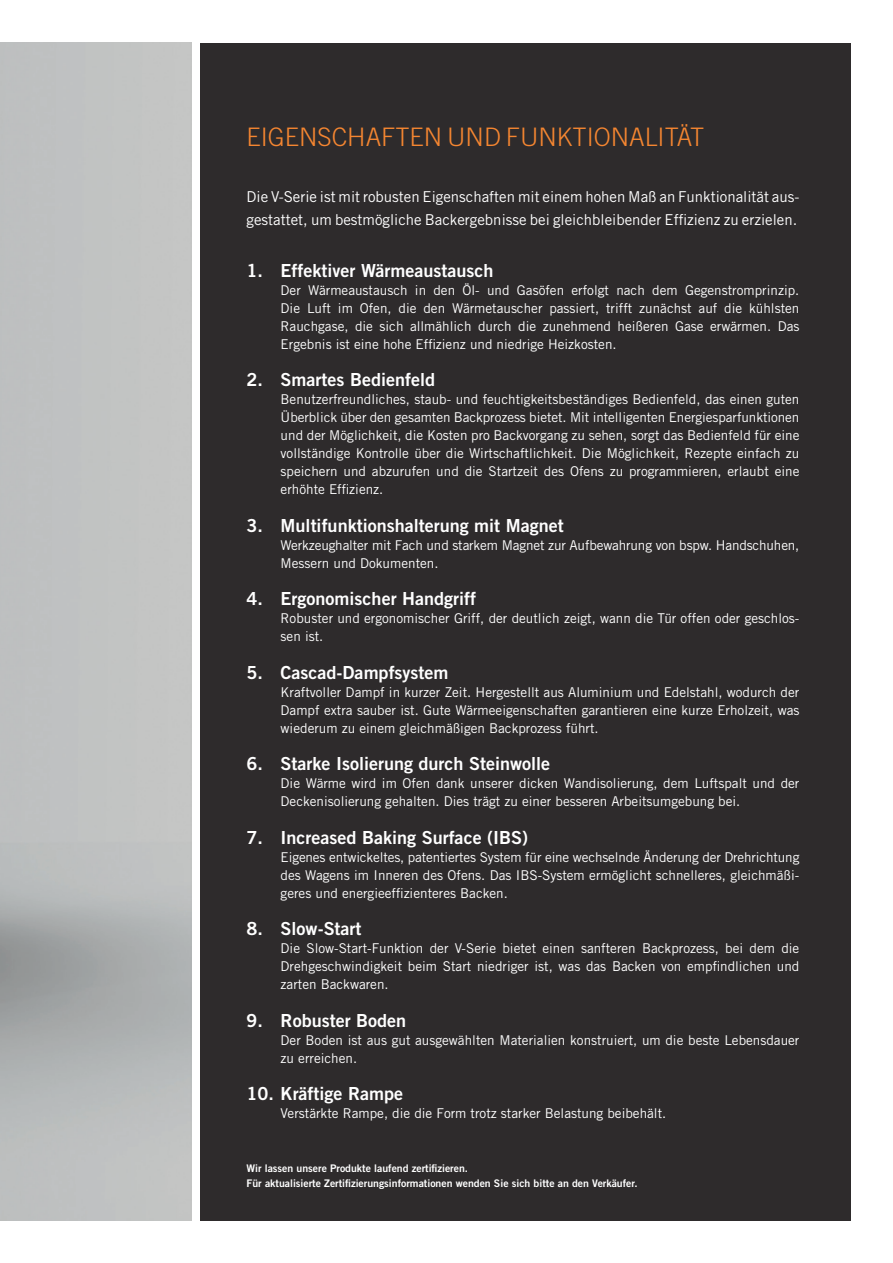
<style>
.page{position:relative;width:893px;height:1263px;background:#fff}
.page>*{position:absolute;margin:0;border:0;box-sizing:border-box;transform-origin:0 0}
.t1{font:300 25.5px "Trade Gothic LT Std";color:#f58631}
.Tabell{font:18px "Trade Gothic LT Std Bd 2";color:#fff}
.t2{font:15px/22.5px "Trade Gothic LT Std";color:#fff}
.Tabell-2{font:13.5px/18px "Trade Gothic LT Std";color:#fff;text-align:justify}
.Tabell-3{font:10.5px "Trade Gothic LT Std Bd 2";color:#fff}
</style>
<div class="page">
<div style="left:200px;top:43px;width:650px;height:1177px;background:#2e2b2c"></div>
<p class="t1" style="left:247px;top:122px;width:459px">EIGENSCHAFTEN UND FUNKTIONALITÄT</p>
<p class="t2" style="left:247px;top:185px;width:554px">Die V-Serie ist mit robusten Eigenschaften mit einem hohen Maß an Funktionalität aus&shy;gestattet, um bestmögliche Backergebnisse bei gleichbleibender Effizienz zu erzielen.</p>
<p class="Tabell" style="left:247px;top:259px;width:248px">1. Effektiver Wärmeaustausch</p>
<p class="Tabell-2" style="left:281px;top:281px;width:520px">Der Wärmeaustausch in den Öl- und Gasöfen erfolgt nach dem Gegenstromprinzip.<br>Die Luft im Ofen, die den Wärmetauscher passiert, trifft zunächst auf die kühlsten Rauchgase, die sich allmählich durch die zunehmend heißeren Gase erwärmen. Das Ergebnis ist eine hohe Effizienz und niedrige Heizkosten.</p>
<p class="Tabell" style="left:247px;top:369px;width:190px">2. Smartes Bedienfeld</p>
<p class="Tabell-2" style="left:281px;top:390px;width:520px">Benutzerfreundliches, staub- und feuchtigkeitsbeständiges Bedienfeld, das einen guten Überblick über den gesamten Backprozess bietet. Mit intelligenten Energiesparfunktionen und der Möglichkeit, die Kosten pro Backvorgang zu sehen, sorgt das Bedienfeld für eine vollständige Kontrolle über die Wirtschaftlichkeit. Die Möglichkeit, Rezepte einfach zu speichern und abzurufen und die Startzeit des Ofens zu programmieren, erlaubt eine erhöhte Effizienz.</p>
<p class="Tabell" style="left:247px;top:514px;width:319px">3. Multifunktionshalterung mit Magnet</p>
<p class="Tabell-2" style="left:281px;top:536px;width:520px">Werkzeughalter mit Fach und starkem Magnet zur Aufbewahrung von bspw. Handschuhen,<br>Messern und Dokumenten.</p>
<p class="Tabell" style="left:247px;top:588px;width:231px">4. Ergonomischer Handgriff</p>
<p class="Tabell-2" style="left:281px;top:609px;width:520px">Robuster und ergonomischer Griff, der deutlich zeigt, wann die Tür offen oder geschlos&shy;sen ist.</p>
<p class="Tabell" style="left:247px;top:661px;width:203px">5. Cascad-Dampfsystem</p>
<p class="Tabell-2" style="left:281px;top:683px;width:520px">Kraftvoller Dampf in kurzer Zeit. Hergestellt aus Aluminium und Edelstahl, wodurch der Dampf extra sauber ist. Gute Wärmeeigenschaften garantieren eine kurze Erholzeit, was wiederum zu einem gleichmäßigen Backprozess führt.</p>
<p class="Tabell" style="left:247px;top:753px;width:305px">6. Starke Isolierung durch Steinwolle</p>
<p class="Tabell-2" style="left:281px;top:774px;width:520px">Die Wärme wird im Ofen dank unserer dicken Wandisolierung, dem Luftspalt und der<br>Deckenisolierung gehalten. Dies trägt zu einer besseren Arbeitsumgebung bei.</p>
<p class="Tabell" style="left:247px;top:826px;width:283px">7. Increased Baking Surface (IBS)</p>
<p class="Tabell-2" style="left:281px;top:848px;width:520px">Eigenes entwickeltes, patentiertes System für eine wechselnde Änderung der Drehrichtung des Wagens im Inneren des Ofens. Das IBS-System ermöglicht schnelleres, gleichmäßi&shy;geres und energieeffizienteres Backen.</p>
<p class="Tabell" style="left:247px;top:918px;width:117px">8. Slow-Start</p>
<p class="Tabell-2" style="left:281px;top:939px;width:520px">Die Slow-Start-Funktion der V-Serie bietet einen sanfteren Backprozess, bei dem die Drehgeschwindigkeit beim Start niedriger ist, was das Backen von empfindlichen und zarten Backwaren.</p>
<p class="Tabell" style="left:247px;top:1009px;width:161px">9. Robuster Boden</p>
<p class="Tabell-2" style="left:281px;top:1031px;width:520px">Der Boden ist aus gut ausgewählten Materialien konstruiert, um die beste Lebensdauer zu erreichen.</p>
<p class="Tabell" style="left:247px;top:1083px;width:158px">10. Kräftige Rampe</p>
<p class="Tabell-2" style="left:281px;top:1104px;width:387px">Verstärkte Rampe, die die Form trotz starker Belastung beibehält.</p>
<p class="Tabell-3" style="left:247px;top:1161px;width:223px">Wir lassen unsere Produkte laufend zertifizieren.</p>
<p class="Tabell-3" style="left:247px;top:1176px;width:393px">Für aktualisierte Zertifizierungsinformationen wenden Sie sich bitte an den Verkäufer.</p>
</div>
